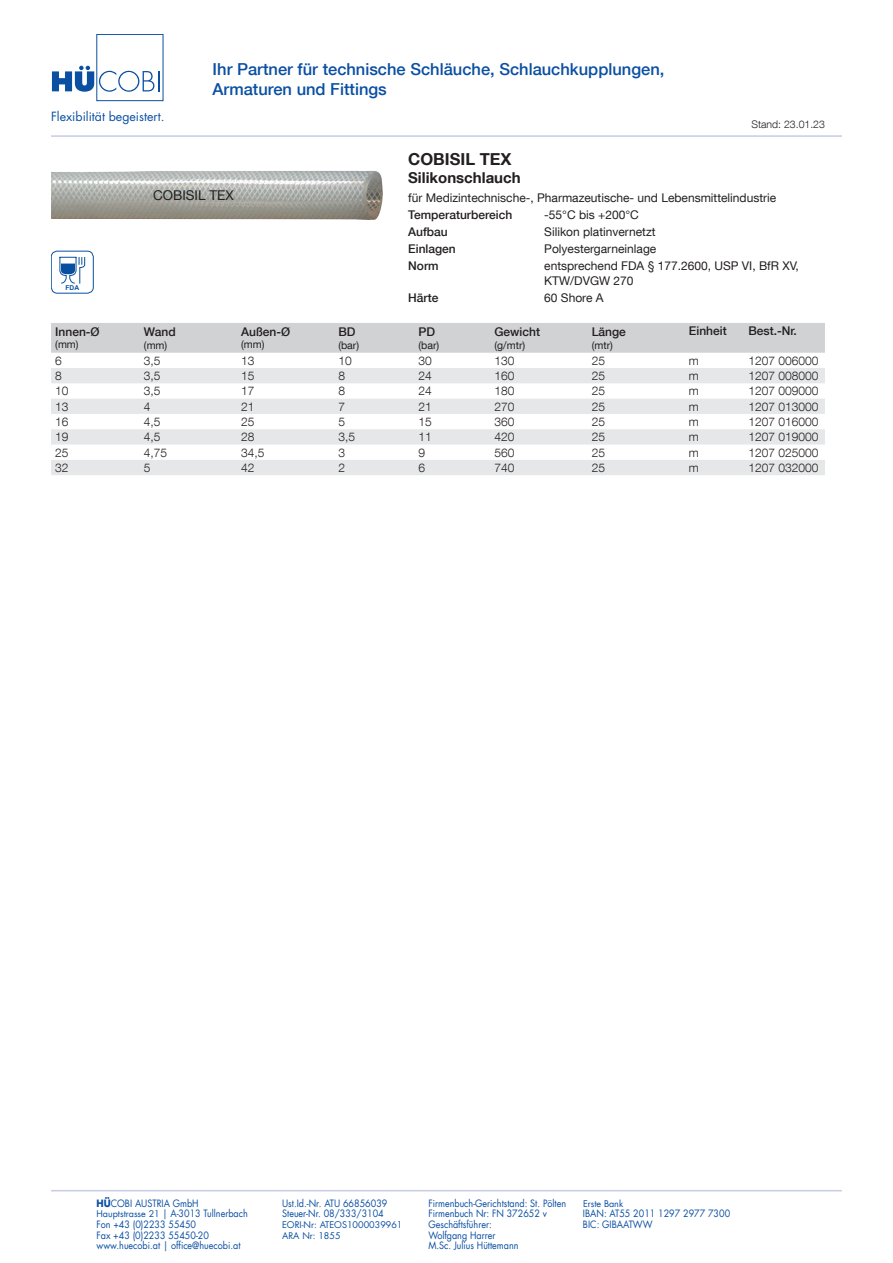
<style>
.page{position:relative;width:893px;height:1263px;background:#fff}
.page>*{position:absolute;margin:0;border:0;box-sizing:border-box;transform-origin:0 0}
.t1{font:500 16.5px/19.8px "Helvetica Neue LT Com";color:#0a4fa2}
.t2{font:700 16.5px "Helvetica Neue LT Com";color:#231f20}
.t3{font:700 15px "Helvetica Neue LT Com";color:#231f20}
.t4{font:13.5px "Helvetica Neue LT Com";color:#231f20}
.t5{font:12.3px "Futura LT";color:#0a4fa2}
.t6{font:300 12px "Helvetica Neue LT Com";color:#231f20}
.t7{font:12px/14.4px "Helvetica Neue LT Com";color:#231f20}
.t8{font:500 12px "Helvetica Neue LT Com";color:#231f20}
.t9{font:10.5px "Helvetica Neue LT Com";color:#231f20}
.t10{font:300 10.5px "Helvetica Neue LT Com";color:#231f20}
.t11{font:9.9px "Futura LT";color:#0a4fa2;scale:.91 1}
.t12{font:9px "Futura LT";color:#0a4fa2}
.t13{font:700 6.6px "Arial";color:#08509e}
.s1{font-weight:700}
.s2{font-size:9px}
</style>
<div class="page">
<hr style="left:51px;top:1190px;width:791px;height:1px;background:#c7cbe6">
<div style="left:96px;top:34px;width:67px;height:67px;border:1px solid #0a4fa2"></div>
<svg style="left:52px;top:66px;width:108px;height:26px"></svg>
<hr style="left:51px;top:135px;width:791px;height:2px;background:#c7cbe6">
<div style="left:51px;top:323px;width:774px;height:30px;background:#d1d2d4"></div>
<svg style="left:51px;top:368px;width:774px;height:107px;fill:#e6e7e9"></svg>
<div style="left:51px;top:251px;width:43px;height:42px;border:1px solid #08509e;border-radius:6px"></div>
<svg style="left:59px;top:256px;width:26px;height:28px"></svg>
<img style="left:51px;top:170px;width:332px;height:50px">
<p class="t5" style="left:51px;top:108px;width:115px">Flexibilität begeistert.</p>
<h1 class="t1" style="left:213px;top:59px;width:453px">Ihr Partner für technische Schläuche, Schlauchkupplungen,<br>Armaturen und Fittings</h1>
<p class="t10" style="left:751px;top:118px;width:75px">Stand: 23.01.23</p>
<p class="t13" style="left:66px;top:283px;width:15px">FDA</p>
<p class="t8" style="left:55px;top:324px;width:46px">Innen-Ø</p>
<p class="t9" style="left:55px;top:338px;width:25px">(mm)</p>
<h3 class="t4" style="left:153px;top:187px;width:82px">COBISIL TEX</h3>
<p class="t8" style="left:144px;top:324px;width:33px">Wand</p>
<p class="t9" style="left:144px;top:338px;width:25px">(mm)</p>
<p class="t8" style="left:241px;top:324px;width:51px">Außen-Ø</p>
<p class="t9" style="left:241px;top:338px;width:25px">(mm)</p>
<p class="t8" style="left:338px;top:324px;width:19px">BD</p>
<p class="t9" style="left:338px;top:338px;width:22px">(bar)</p>
<h1 class="t2" style="left:408px;top:149px;width:105px">COBISIL TEX</h1>
<h2 class="t3" style="left:408px;top:168px;width:114px">Silikonschlauch</h2>
<p class="t7" style="left:408px;top:190px;width:370px">für Medizintechnische-, Pharmazeutische- und Lebensmittelindustrie</p>
<p class="t8" style="left:408px;top:207px;width:106px">Temperaturbereich</p>
<p class="t7" style="left:544px;top:207px;width:96px">-55°C bis +200°C</p>
<p class="t8" style="left:408px;top:225px;width:41px">Aufbau</p>
<p class="t7" style="left:544px;top:224px;width:113px">Silikon platinvernetzt</p>
<p class="t8" style="left:408px;top:242px;width:49px">Einlagen</p>
<p class="t7" style="left:544px;top:241px;width:114px">Polyestergarneinlage</p>
<p class="t8" style="left:408px;top:259px;width:32px">Norm</p>
<p class="t7" style="left:544px;top:258px;width:256px">entsprechend FDA § 177.2600, USP VI, BfR XV,<br>KTW/DVGW 270</p>
<p class="t8" style="left:408px;top:290px;width:32px">Härte</p>
<p class="t7" style="left:544px;top:290px;width:61px">60 Shore A</p>
<p class="t8" style="left:419px;top:324px;width:18px">PD</p>
<p class="t9" style="left:419px;top:338px;width:22px">(bar)</p>
<p class="t8" style="left:494px;top:324px;width:47px">Gewicht</p>
<p class="t9" style="left:494px;top:338px;width:32px">(g/mtr)</p>
<p class="t8" style="left:592px;top:324px;width:36px">Länge</p>
<p class="t9" style="left:592px;top:338px;width:23px">(mtr)</p>
<p class="t8" style="left:689px;top:323px;width:39px">Einheit</p>
<p class="t8" style="left:748px;top:323px;width:50px">Best.-Nr.</p>
<p class="t6" style="left:55px;top:353px;width:8px">6</p>
<p class="t6" style="left:144px;top:353px;width:18px">3,5</p>
<p class="t6" style="left:241px;top:353px;width:15px">13</p>
<p class="t6" style="left:338px;top:353px;width:15px">10</p>
<p class="t6" style="left:419px;top:353px;width:15px">30</p>
<p class="t6" style="left:494px;top:353px;width:22px">130</p>
<p class="t6" style="left:592px;top:353px;width:15px">25</p>
<p class="t6" style="left:689px;top:353px;width:11px">m</p>
<p class="t6" style="left:748px;top:353px;width:72px">1207 006000</p>
<p class="t6" style="left:55px;top:368px;width:8px">8</p>
<p class="t6" style="left:144px;top:368px;width:18px">3,5</p>
<p class="t6" style="left:241px;top:368px;width:15px">15</p>
<p class="t6" style="left:338px;top:368px;width:8px">8</p>
<p class="t6" style="left:419px;top:368px;width:15px">24</p>
<p class="t6" style="left:494px;top:368px;width:22px">160</p>
<p class="t6" style="left:592px;top:368px;width:15px">25</p>
<p class="t6" style="left:689px;top:368px;width:11px">m</p>
<p class="t6" style="left:748px;top:368px;width:72px">1207 008000</p>
<p class="t6" style="left:55px;top:384px;width:15px">10</p>
<p class="t6" style="left:144px;top:384px;width:18px">3,5</p>
<p class="t6" style="left:241px;top:384px;width:15px">17</p>
<p class="t6" style="left:338px;top:384px;width:8px">8</p>
<p class="t6" style="left:419px;top:384px;width:15px">24</p>
<p class="t6" style="left:494px;top:384px;width:22px">180</p>
<p class="t6" style="left:592px;top:384px;width:15px">25</p>
<p class="t6" style="left:689px;top:384px;width:11px">m</p>
<p class="t6" style="left:748px;top:384px;width:72px">1207 009000</p>
<p class="t6" style="left:55px;top:399px;width:15px">13</p>
<p class="t6" style="left:144px;top:399px;width:8px">4</p>
<p class="t6" style="left:241px;top:399px;width:15px">21</p>
<p class="t6" style="left:338px;top:399px;width:8px">7</p>
<p class="t6" style="left:419px;top:399px;width:15px">21</p>
<p class="t6" style="left:494px;top:399px;width:22px">270</p>
<p class="t6" style="left:592px;top:399px;width:15px">25</p>
<p class="t6" style="left:689px;top:399px;width:11px">m</p>
<p class="t6" style="left:748px;top:399px;width:72px">1207 013000</p>
<p class="t6" style="left:55px;top:414px;width:15px">16</p>
<p class="t6" style="left:144px;top:414px;width:18px">4,5</p>
<p class="t6" style="left:241px;top:414px;width:15px">25</p>
<p class="t6" style="left:338px;top:414px;width:8px">5</p>
<p class="t6" style="left:419px;top:414px;width:15px">15</p>
<p class="t6" style="left:494px;top:414px;width:22px">360</p>
<p class="t6" style="left:592px;top:414px;width:15px">25</p>
<p class="t6" style="left:689px;top:414px;width:11px">m</p>
<p class="t6" style="left:748px;top:414px;width:72px">1207 016000</p>
<p class="t6" style="left:55px;top:430px;width:15px">19</p>
<p class="t6" style="left:144px;top:430px;width:18px">4,5</p>
<p class="t6" style="left:241px;top:430px;width:15px">28</p>
<p class="t6" style="left:338px;top:430px;width:18px">3,5</p>
<p class="t6" style="left:419px;top:430px;width:15px">11</p>
<p class="t6" style="left:494px;top:430px;width:22px">420</p>
<p class="t6" style="left:592px;top:430px;width:15px">25</p>
<p class="t6" style="left:689px;top:430px;width:11px">m</p>
<p class="t6" style="left:748px;top:430px;width:72px">1207 019000</p>
<p class="t6" style="left:55px;top:445px;width:15px">25</p>
<p class="t6" style="left:144px;top:445px;width:25px">4,75</p>
<p class="t6" style="left:241px;top:445px;width:25px">34,5</p>
<p class="t6" style="left:338px;top:445px;width:8px">3</p>
<p class="t6" style="left:419px;top:445px;width:8px">9</p>
<p class="t6" style="left:494px;top:445px;width:22px">560</p>
<p class="t6" style="left:592px;top:445px;width:15px">25</p>
<p class="t6" style="left:689px;top:445px;width:11px">m</p>
<p class="t6" style="left:748px;top:445px;width:72px">1207 025000</p>
<p class="t6" style="left:55px;top:460px;width:15px">32</p>
<p class="t6" style="left:144px;top:460px;width:8px">5</p>
<p class="t6" style="left:241px;top:460px;width:15px">42</p>
<p class="t6" style="left:338px;top:460px;width:8px">2</p>
<p class="t6" style="left:419px;top:460px;width:8px">6</p>
<p class="t6" style="left:494px;top:460px;width:22px">740</p>
<p class="t6" style="left:592px;top:460px;width:15px">25</p>
<p class="t6" style="left:689px;top:460px;width:11px">m</p>
<p class="t6" style="left:748px;top:460px;width:72px">1207 032000</p>
<p class="t11" style="left:97px;top:1197px;width:114px"><span class="s1">HÜ</span>COBI AUSTRIA GmbH</p>
<p class="t11" style="left:282px;top:1197px;width:117px">Ust.Id.-Nr. ATU 66856039</p>
<p class="t11" style="left:428px;top:1197px;width:153px">Firmenbuch-Gerichtstand: St. Pölten</p>
<p class="t12" style="left:583px;top:1197px;width:42px">Erste Bank</p>
<p class="t11" style="left:97px;top:1207px;width:168px"><span class="s2">Hauptstrasse 21</span> | A-3013 Tullnerbach</p>
<p class="t11" style="left:282px;top:1207px;width:113px">Steuer-Nr. 08/333/3104</p>
<p class="t11" style="left:428px;top:1207px;width:132px">Firmenbuch Nr: FN 372652 v</p>
<p class="t11" style="left:583px;top:1207px;width:163px">IBAN: AT55 2011 1297 2977 7300</p>
<p class="t11" style="left:97px;top:1218px;width:111px">Fon +43 (0)2233 55450</p>
<p class="t12" style="left:282px;top:1219px;width:122px">EORI-Nr: ATEOS1000039961</p>
<p class="t11" style="left:428px;top:1218px;width:71px">Geschäftsführer:</p>
<p class="t11" style="left:583px;top:1218px;width:78px">BIC: GIBAATWW</p>
<p class="t11" style="left:97px;top:1228px;width:125px">Fax +43 (0)2233 55450-20</p>
<p class="t12" style="left:282px;top:1229px;width:60px">ARA Nr: 1855</p>
<p class="t11" style="left:428px;top:1228px;width:75px">Wolfgang Harrer</p>
<p class="t11" style="left:97px;top:1239px;width:160px">www.huecobi.at | office@huecobi.at</p>
<p class="t11" style="left:428px;top:1239px;width:101px">M.Sc. Julius Hüttemann</p>
</div>
